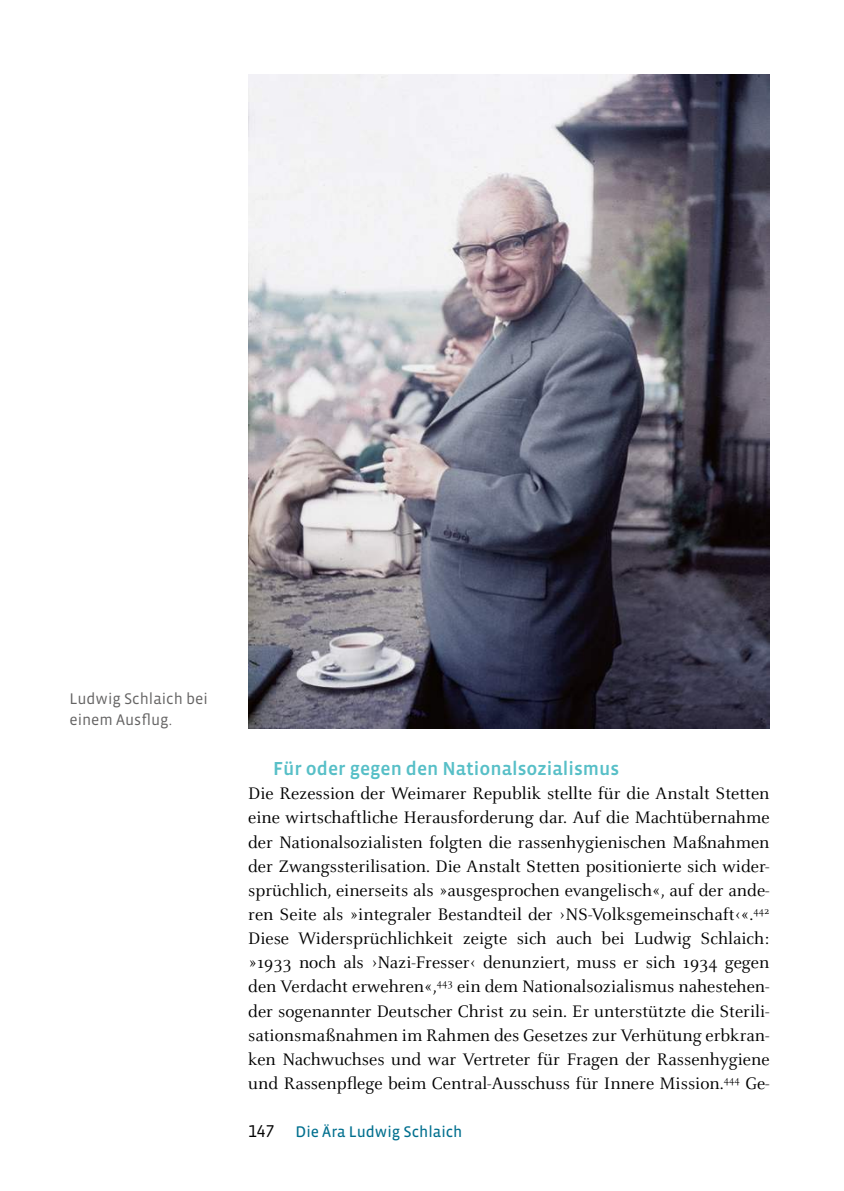
<style>
.page{position:relative;width:844px;height:1191px;background:#fff}
.page>*{position:absolute;margin:0;border:0;box-sizing:border-box;transform-origin:0 0}
.t1{font:500 19.25px "Vista Sans OT";color:#57bfc7}
.t2{font:18.38px/24.2px "Celeste Pro";color:#000;text-align:justify}
.t3{font:15.75px/21px "Vista Sans OT";color:#646363}
.t4{font:15.75px "Vista Sans OT";color:#006f8e}
.s1{font-size:17.5px;color:#000}
</style>
<div class="page">
<img style="left:248px;top:74px;width:521px;height:654px">
<p class="t3" style="left:69px;top:689px;width:140px">Ludwig Schlaich bei einem Ausflug.</p>
<p class="t1" style="left:273px;top:758px;width:347px">Für oder gegen den Nationalsozialismus</p>
<p class="t2" style="left:248px;top:781px;width:522px">Die Rezession der Weimarer Republik stellte für die Anstalt Stetten eine wirtschaftliche Herausforderung dar. Auf die Machtübernahme der Nationalsozialisten folgten die rassenhygienischen Maßnahmen der Zwangssterilisation. Die Anstalt Stetten positionierte sich wider&shy;sprüchlich, einerseits als »ausgesprochen evangelisch«, auf der ande&shy;ren Seite als »integraler Bestandteil der ›NS-Volksgemeinschaft‹«.<sup>442<br></sup>Diese Widersprüchlichkeit zeigte sich auch bei Ludwig Schlaich: »1933 noch als ›Nazi-Fresser‹ denunziert, muss er sich 1934 gegen den Verdacht erwehren«,<sup>443</sup> ein dem Nationalsozialismus nahestehen&shy;der sogenannter Deutscher Christ zu sein. Er unterstützte die Sterili&shy;sationsmaßnahmen im Rahmen des Gesetzes zur Verhütung erbkran&shy;ken Nachwuchses und war Vertreter für Fragen der Rassenhygiene und Rassenpflege beim Central-Ausschuss für Innere Mission.<sup>444</sup> Ge-</p>
<p class="t4" style="left:248px;top:1124px;width:216px"><span class="s1">147</span> Die Ära Ludwig Schlaich</p>
</div>
